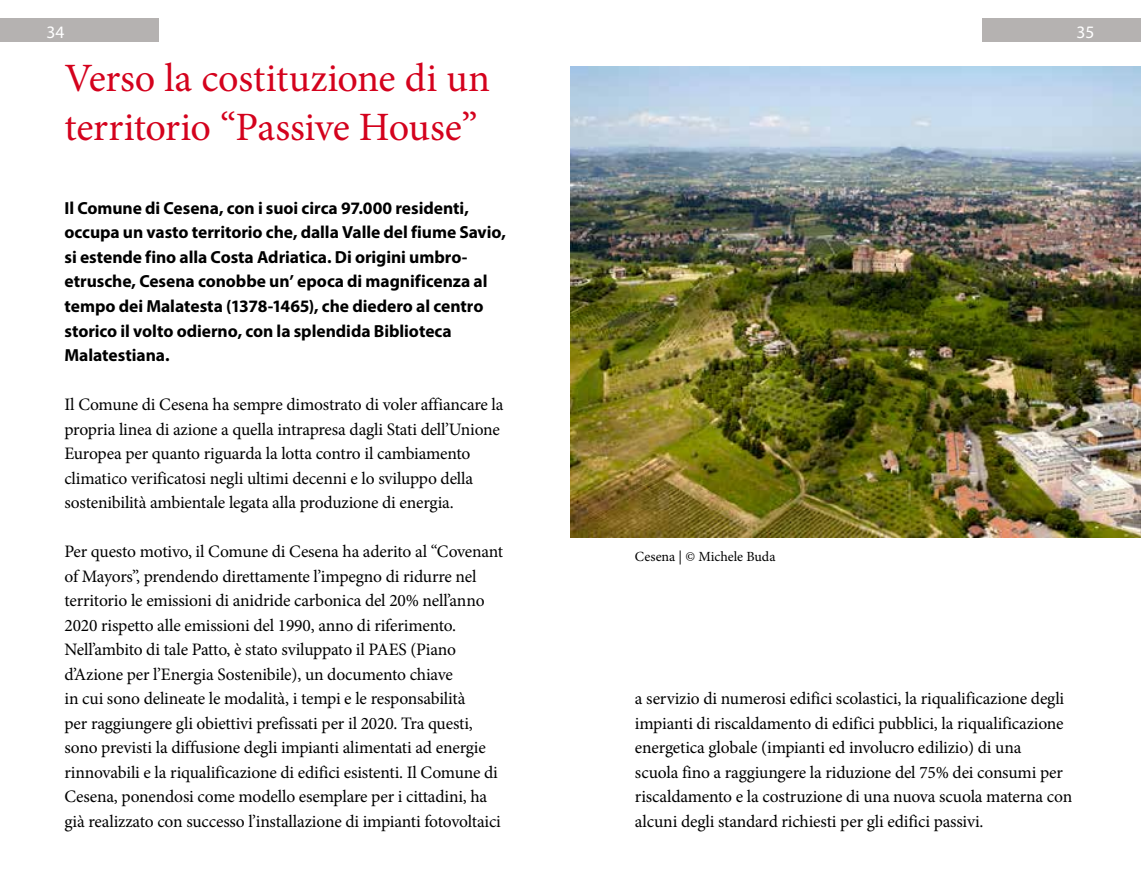
<style>
.page{position:relative;width:1141px;height:893px;background:#fff}
.page>*{position:absolute;margin:0;border:0;box-sizing:border-box;transform-origin:0 0}
.t1{font:40.25px/49px "Minion Pro";letter-spacing:-.005em;color:#d4021d}
.t2{font:17.5px/24.5px "Minion Pro";letter-spacing:-.01em;color:#000}
.t3{font:700 17.5px/24.5px "Myriad Pro";letter-spacing:-.005em;color:#000}
.t4{font:17.5px "Myriad Pro";color:#fff}
.t5{font:14px "Minion Pro";color:#000}
</style>
<div class="page">
<div style="left:0;top:19px;width:159px;height:23px;background:#b5b2b1"></div>
<div style="left:983px;top:19px;width:158px;height:23px;background:#b5b2b1"></div>
<img style="left:570px;top:67px;width:571px;height:470px">
<p class="t4" style="left:47px;top:21px;width:19px">34</p>
<p class="t4" style="left:1076px;top:21px;width:19px">35</p>
<h1 class="t1" style="left:64px;top:54px;width:427px">Verso la costituzione di un territorio “Passive House”</h1>
<p class="t3" style="left:64px;top:195px;width:443px">Il Comune di Cesena, con i suoi circa 97.000 residenti, occupa un vasto territorio che, dalla Valle del fiume Savio, si estende fino alla Costa Adriatica. Di origini umbro&shy;etrusche, Cesena conobbe un’ epoca di magnificenza al tempo dei Malatesta (1378-1465), che diedero al centro storico il volto odierno, con la splendida Biblioteca Malatestiana.</p>
<p class="t2" style="left:64px;top:392px;width:440px">Il Comune di Cesena ha sempre dimostrato di voler affiancare la propria linea di azione a quella intrapresa dagli Stati dell’Unione Europea per quanto riguarda la lotta contro il cambiamento climatico verificatosi negli ultimi decenni e lo sviluppo della sostenibilità ambientale legata alla produzione di energia.</p>
<p class="t2" style="left:64px;top:539px;width:440px">Per questo motivo, il Comune di Cesena ha aderito al “Covenant of Mayors”, prendendo direttamente l’impegno di ridurre nel territorio le emissioni di anidride carbonica del 20% nell’anno 2020 rispetto alle emissioni del 1990, anno di riferimento.<br>Nell’ambito di tale Patto, è stato sviluppato il PAES (Piano d’Azione per l’Energia Sostenibile), un documento chiave<br>in cui sono delineate le modalità, i tempi e le responsabilità<br>per raggiungere gli obiettivi prefissati per il 2020. Tra questi, sono previsti la diffusione degli impianti alimentati ad energie rinnovabili e la riqualificazione di edifici esistenti. Il Comune di Cesena, ponendosi come modello esemplare per i cittadini, ha già realizzato con successo l’installazione di impianti fotovoltaici</p>
<p class="t5" style="left:635px;top:547px;width:142px">Cesena | © Michele Buda</p>
<p class="t2" style="left:635px;top:686px;width:439px">a servizio di numerosi edifici scolastici, la riqualificazione degli impianti di riscaldamento di edifici pubblici, la riqualificazione energetica globale (impianti ed involucro edilizio) di una<br>scuola fino a raggiungere la riduzione del 75% dei consumi per riscaldamento e la costruzione di una nuova scuola materna con alcuni degli standard richiesti per gli edifici passivi.</p>
</div>
